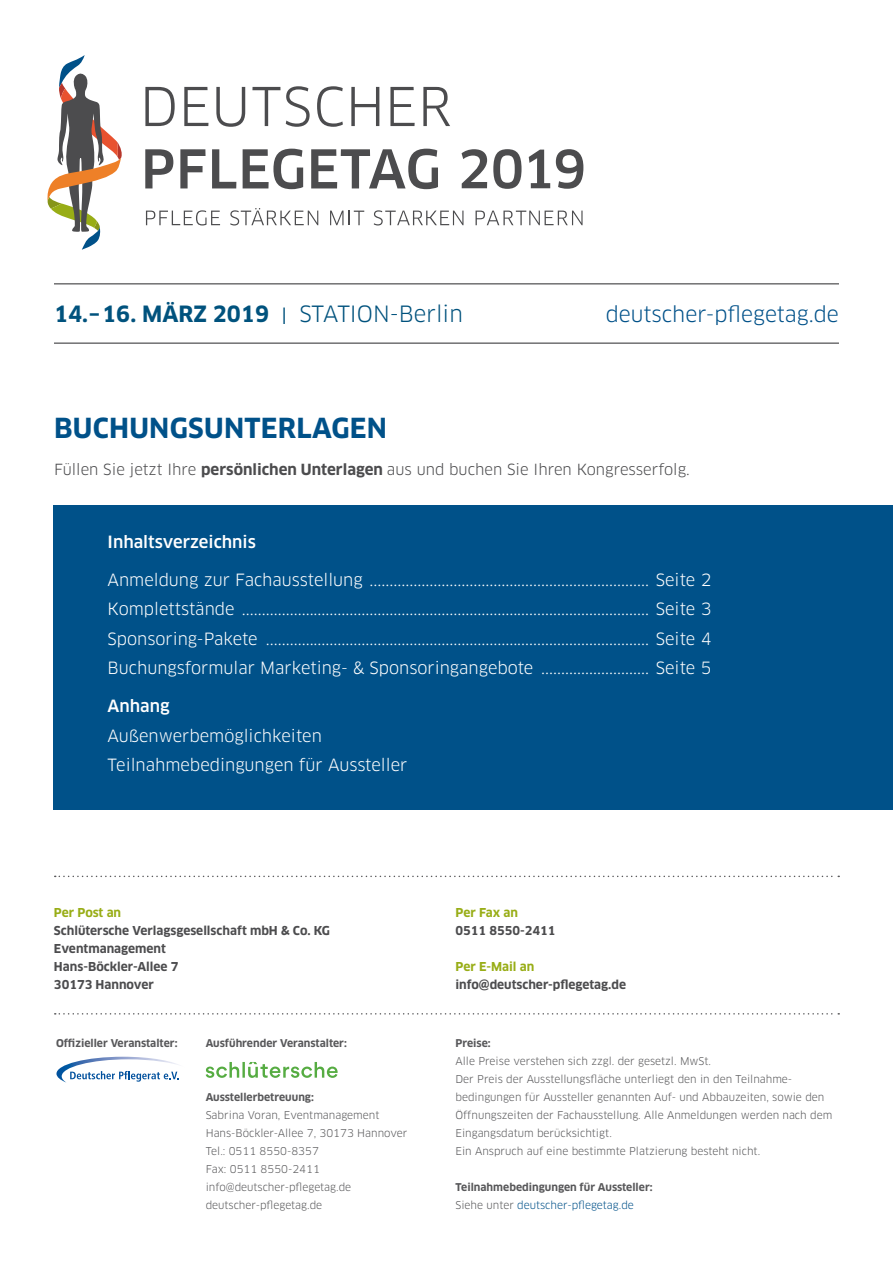
<style>
.page{position:relative;width:893px;height:1263px;background:#fff}
.page>*{position:absolute;margin:0;border:0;box-sizing:border-box;transform-origin:0 0}
.t1{font:700 27px "Clan Pro";letter-spacing:.01em;color:#005189}
.t2{font:700 21.9px "Clan Pro";color:#00527d}
.t3{font:21px "Clan Pro";color:#005189}
.t4{font:16.5px/29.5px "Clan Pro";color:#fff;text-align:justify}
.t5{font:500 16.5px "Clan Pro";color:#fff}
.t6{font:15px "Clan Pro";color:#4c4c4e}
.t7{font:700 12px/18px "Clan Pro";color:#4c4c4e}
.t8{font:700 12px "Clan Pro";color:#98ad16}
.t9{font:10.5px/18px "Clan Pro";color:#58585a}
.t10{font:700 10.5px/18px "Clan Pro";color:#58585a}
.s1{font-weight:400}
.s2{font-weight:700}
.s3{font-weight:400;color:#005189}
</style>
<div class="page">
<div style="left:54px;top:506px;width:839px;height:304px;background:#005189"></div>
<svg style="left:55px;top:876px;width:784px;height:1px"></svg>
<svg style="left:55px;top:1013px;width:784px;height:1px"></svg>
<svg style="left:206px;top:1062px;width:132px;height:16px"></svg>
<svg style="left:56px;top:1057px;width:123px;height:26px"></svg>
<svg style="left:47px;top:55px;width:75px;height:195px"></svg>
<svg style="left:145px;top:149px;width:28px;height:39px"></svg>
<svg style="left:180px;top:149px;width:26px;height:39px"></svg>
<svg style="left:212px;top:149px;width:24px;height:39px"></svg>
<svg style="left:243px;top:149px;width:60px;height:40px"></svg>
<svg style="left:311px;top:149px;width:127px;height:40px"></svg>
<svg style="left:145px;top:87px;width:30px;height:39px"></svg>
<svg style="left:184px;top:87px;width:24px;height:39px"></svg>
<svg style="left:216px;top:87px;width:29px;height:40px"></svg>
<svg style="left:252px;top:87px;width:28px;height:39px"></svg>
<svg style="left:286px;top:86px;width:24px;height:41px"></svg>
<svg style="left:317px;top:86px;width:26px;height:41px"></svg>
<svg style="left:351px;top:87px;width:28px;height:39px"></svg>
<svg style="left:390px;top:87px;width:25px;height:39px"></svg>
<svg style="left:423px;top:87px;width:27px;height:39px"></svg>
<svg style="left:146px;top:210px;width:74px;height:15px"></svg>
<svg style="left:230px;top:208px;width:88px;height:17px"></svg>
<svg style="left:330px;top:211px;width:13px;height:14px"></svg>
<svg style="left:349px;top:211px;width:15px;height:14px"></svg>
<svg style="left:374px;top:210px;width:89px;height:15px"></svg>
<svg style="left:476px;top:211px;width:107px;height:14px"></svg>
<svg style="left:462px;top:149px;width:25px;height:39px"></svg>
<svg style="left:493px;top:149px;width:28px;height:40px"></svg>
<svg style="left:529px;top:150px;width:21px;height:38px"></svg>
<svg style="left:556px;top:149px;width:27px;height:40px"></svg>
<hr style="left:54px;top:343px;width:785px;height:1px;background:#4c4c4e">
<hr style="left:54px;top:283px;width:785px;height:1px;background:#4c4c4e">
<h2 class="t2" style="left:54px;top:302px;width:410px">14.–16. MÄRZ 2019 <span class="s1">I STATION-Berlin</span></h2>
<p class="t3" style="left:606px;top:302px;width:235px">deutscher-pflegetag.de</p>
<h1 class="t1" style="left:54px;top:412px;width:334px">BUCHUNGSUNTERLAGEN</h1>
<p class="t6" style="left:54px;top:460px;width:637px">Füllen Sie jetzt Ihre <span class="s2">persönlichen Unterlagen</span> aus und buchen Sie Ihren Kongresserfolg.</p>
<p class="t5" style="left:108px;top:532px;width:150px">Inhaltsverzeichnis</p>
<p class="t4" style="left:108px;top:565px;width:605px">Anmeldung zur Fachausstellung ...................................................................... Seite 2<br>Komplettstände ...................................................................................................... Seite 3<br>Sponsoring-Pakete ................................................................................................ Seite 4<br>Buchungsformular Marketing- &amp; Sponsoringangebote ........................... Seite 5</p>
<p class="t5" style="left:108px;top:696px;width:64px">Anhang</p>
<p class="t4" style="left:108px;top:721px;width:301px">Außenwerbemöglichkeiten<br>Teilnahmebedingungen für Aussteller</p>
<p class="t8" style="left:54px;top:906px;width:69px">Per Post an</p>
<p class="t7" style="left:54px;top:922px;width:278px">Schlütersche Verlagsgesellschaft mbH &amp; Co. KG<br>Eventmanagement<br>Hans-Böckler-Allee 7<br>30173 Hannover</p>
<p class="t10" style="left:56px;top:1034px;width:123px">Offizieller Veranstalter:</p>
<p class="t10" style="left:206px;top:1034px;width:143px">Ausführender Veranstalter:</p>
<p class="t10" style="left:206px;top:1088px;width:110px">Ausstellerbetreuung:</p>
<p class="t9" style="left:206px;top:1106px;width:203px">Sabrina Voran, Eventmanagement<br>Hans-Böckler-Allee 7, 30173 Hannover<br>Tel.: 0511 8550-8357<br>Fax: 0511 8550-2411 info@deutscher-pflegetag.de deutscher-pflegetag.de</p>
<p class="t8" style="left:455px;top:906px;width:64px">Per Fax an</p>
<p class="t7" style="left:455px;top:922px;width:102px">0511 8550-2411</p>
<p class="t8" style="left:455px;top:959px;width:80px">Per E-Mail an</p>
<p class="t7" style="left:455px;top:975px;width:172px">info@deutscher-pflegetag.de</p>
<p class="t10" style="left:455px;top:1034px;width:37px">Preise:</p>
<p class="t9" style="left:455px;top:1052px;width:378px">Alle Preise verstehen sich zzgl. der gesetzl. MwSt.<br>Der Preis der Ausstellungsfläche unterliegt den in den Teilnahme&shy;bedingungen für Aussteller genannten Auf- und Abbauzeiten, sowie den Öffnungszeiten der Fachausstellung. Alle Anmeldungen werden nach dem Eingangsdatum berücksichtigt.<br>Ein Anspruch auf eine bestimmte Platzierung besteht nicht.</p>
<p class="t10" style="left:455px;top:1178px;width:199px">Teilnahmebedingungen für Aussteller:<br><span class="s1">Siehe unter</span> <span class="s3">deutscher-pflegetag.de</span></p>
</div>
